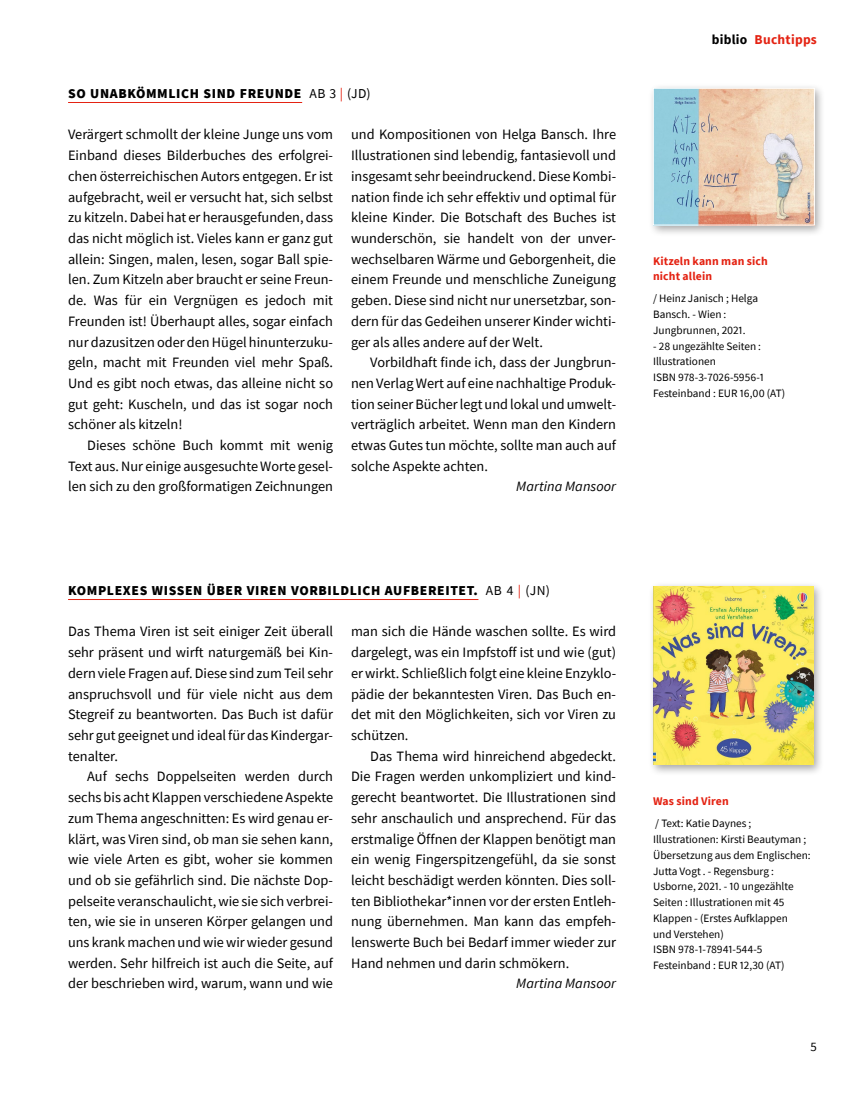
<style>
.page{position:relative;width:851px;height:1106px;background:#fff}
.page>*{position:absolute;margin:0;border:0;box-sizing:border-box;transform-origin:0 0}
.t1{font:14.4px/20.7px "Source Sans Pro";color:#000;text-align:justify}
.t2{font:italic 14.25px "Source Sans Pro";letter-spacing:.005em;color:#000}
.t3{font:900 13.65px "Source Sans Pro";letter-spacing:.045em;color:#000}
.t4{font:700 13.5px "Source Sans Pro";letter-spacing:.02em;color:#e42313}
.t5{font:12.9px "Source Sans Pro";color:#000}
.t6{font:700 11.7px/15.3px "Source Sans Pro";letter-spacing:.01em;color:#e42313}
.t7{font:11.25px/15.8px "Source Sans Pro";color:#000}
.s1{font-weight:400}
.s2{font-weight:400;color:#e42313}
.s3{color:#000}
</style>
<div class="page">
<div style="left:647px;top:83px;width:178px;height:153px;background:#000;opacity:.35"></div>
<img style="left:655px;top:90px;width:157px;height:133px">
<div style="left:653px;top:88px;width:161px;height:137px;border:1px solid #fff"></div>
<div style="left:647px;top:581px;width:177px;height:194px;background:#000;opacity:.35"></div>
<img style="left:653px;top:586px;width:160px;height:178px">
<hr style="left:68px;top:102px;width:234px;height:1px;background:#e42313">
<hr style="left:68px;top:599px;width:410px;height:1px;background:#e42313">
<p class="t3" style="left:68px;top:84px;width:304px">SO UNABKÖMMLICH SIND FREUNDE <span class="s1">ab 3</span> <span class="s2">|</span> <span class="s1">(JD)</span></p>
<p class="t1" style="left:68px;top:124px;width:266px">Verärgert schmollt der kleine Junge uns vom Einband dieses Bilderbuches des erfolgrei&shy;chen österreichischen Autors entgegen. Er ist aufgebracht, weil er versucht hat, sich selbst zu kitzeln. Dabei hat er herausgefunden, dass das nicht möglich ist. Vieles kann er ganz gut allein: Singen, malen, lesen, sogar Ball spie&shy;len. Zum Kitzeln aber braucht er seine Freun&shy;de. Was für ein Vergnügen es jedoch mit Freunden ist! Überhaupt alles, sogar einfach nur dazusitzen oder den Hügel hinunterzuku&shy;geln, macht mit Freunden viel mehr Spaß.<br>U nd es gibt noch etwas, das alleine nicht so gut geht: Kuscheln, und das ist sogar noch schöner als kitzeln!</p>
<p class="t1" style="left:68px;top:435px;width:266px;text-indent:19px">Dieses schöne Buch kommt mit wenig Text aus. Nur einige ausgesuchte Worte gesel&shy;len sich zu den großformatigen Zeichnungen</p>
<p class="t1" style="left:351px;top:124px;width:266px">und Kompositionen von Helga Bansch. Ihre Illustrationen sind lebendig, fantasievoll und insgesamt sehr beeindruckend. Diese Kombi&shy;nation finde ich sehr effektiv und optimal für kleine Kinder. Die Botschaft des Buches ist wunderschön, sie handelt von der unver&shy;wechselbaren Wärme und Geborgenheit, die einem Freunde und menschliche Zuneigung geben. Diese sind nicht nur unersetzbar, son&shy;dern für das Gedeihen unserer Kinder wichti&shy;ger als alles andere auf der Welt.</p>
<p class="t1" style="left:351px;top:352px;width:266px;text-indent:19px">Vorbildhaft finde ich, dass der Jungbrun&shy;nen Verlag Wert auf eine nachhaltige Produk&shy;tion seiner Bücher legt und lokal und umwelt&shy;verträglich arbeitet. Wenn man den Kindern etwas Gutes tun möchte, sollte man auch auf solche Aspekte achten.</p>
<p class="t2" style="left:516px;top:478px;width:101px">Martina Mansoor</p>
<p class="t3" style="left:68px;top:581px;width:483px">KOMPLEXES WISSEN ÜBER VIREN VORBILDLICH AUFBEREITET. <span class="s1">Ab 4</span> <span class="s2">|</span> <span class="s1">(JN)</span></p>
<p class="t1" style="left:68px;top:621px;width:266px">Das Thema Viren ist seit einiger Zeit überall sehr präsent und wirft naturgemäß bei Kin&shy;dern viele Fragen auf. Diese sind zum Teil sehr anspruchsvoll und für viele nicht aus dem Stegreif zu beantworten. Das Buch ist dafür sehr gut geeignet und ideal für das Kindergar&shy;tenalter.</p>
<p class="t1" style="left:68px;top:766px;width:266px;text-indent:19px">Auf sechs Doppelseiten werden durch sechs bis acht Klappen verschiedene Aspekte zum Thema angeschnitten: Es wird genau er&shy;klärt, was Viren sind, ob man sie sehen kann, wie viele Arten es gibt, woher sie kommen und ob sie gefährlich sind. Die nächste Dop&shy;pelseite veranschaulicht, wie sie sich verbrei&shy;ten, wie sie in unseren Körper gelangen und uns krank machen und wie wir wieder gesund werden. Sehr hilfreich ist auch die Seite, auf der beschrieben wird, warum, wann und wie</p>
<p class="t1" style="left:351px;top:621px;width:266px">man sich die Hände waschen sollte. Es wird dargelegt, was ein Impfstoff ist und wie (gut) er wirkt. Schließlich folgt eine kleine Enzyklo&shy;pädie der bekanntesten Viren. Das Buch en&shy;det mit den Möglichkeiten, sich vor Viren zu schützen.</p>
<p class="t1" style="left:351px;top:745px;width:266px;text-indent:19px">Das Thema wird hinreichend abgedeckt.<br>Die Fragen werden unkompliziert und kind&shy;gerecht beantwortet. Die Illustrationen sind sehr anschaulich und ansprechend. Für das erstmalige Öffnen der Klappen benötigt man ein wenig Fingerspitzengefühl, da sie sonst leicht beschädigt werden könnten. Dies soll&shy;ten Bibliothekar*innen vor der ersten Entleh&shy;nung übernehmen. Man kann das empfeh&shy;lenswerte Buch bei Bedarf immer wieder zur Hand nehmen und darin schmökern.</p>
<p class="t2" style="left:516px;top:975px;width:101px">Martina Mansoor</p>
<p class="t4" style="left:711px;top:31px;width:107px"><span class="s3">biblio</span> Buchtipps</p>
<p class="t6" style="left:653px;top:253px;width:116px">Kitzeln kann man sich nicht allein</p>
<p class="t7" style="left:653px;top:291px;width:106px">/ Heinz Janisch ; Helga<br>Bansch. - Wien :<br>Jungbrunnen, 2021.</p>
<p class="t7" style="left:653px;top:338px;width:133px">- 28 ungezählte Seiten :<br>Illustrationen<br>ISBN 978-3-7026-5956-1<br>Festeinband : EUR 16,00 (AT)</p>
<p class="t6" style="left:653px;top:793px;width:77px">Was sind Viren</p>
<p class="t7" style="left:653px;top:815px;width:159px">/ Text: Katie Daynes ;<br>Illustrationen: Kirsti Beautyman ;<br>Übersetzung aus dem Englischen:<br>Jutta Vogt . - Regensburg :<br>Usborne, 2021. - 10 ungezählte<br>Seiten : Illustrationen mit 45<br>Klappen - (Erstes Aufklappen<br>und Verstehen)<br>ISBN 978-1-78941-544-5<br>Festeinband : EUR 12,30 (AT)</p>
<p class="t5" style="left:810px;top:1038px;width:8px">5</p>
</div>
